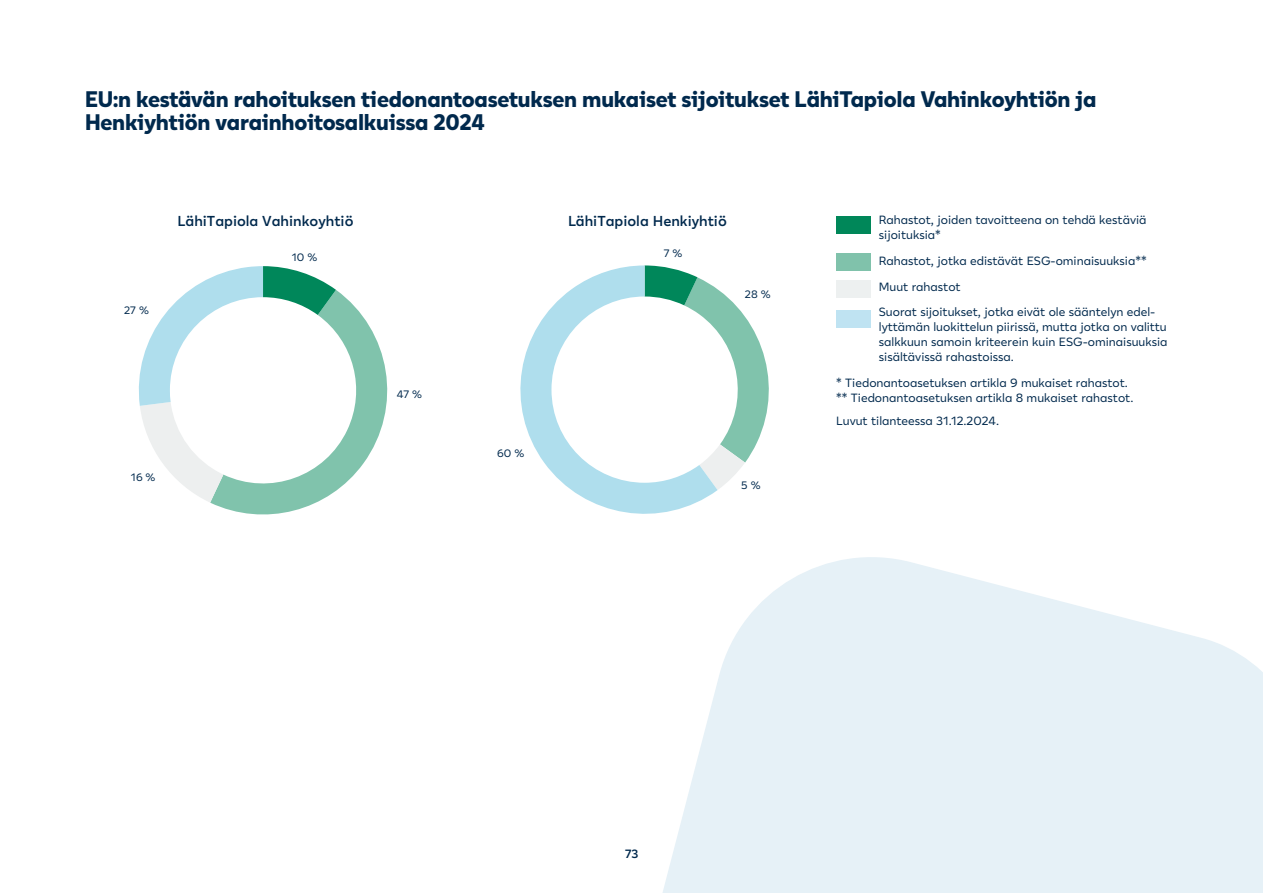
<style>
.page{position:relative;width:1263px;height:893px;background:#fff}
.page>*{position:absolute;margin:0;border:0;box-sizing:border-box;transform-origin:0 0}
.t1{font:800 22.5px/22.5px "Lahi Tapiola Sans";letter-spacing:-.01em;color:#00294d}
.t2{font:600 14.4px "Lahi Tapiola Sans";color:#00294d}
.t3{font:12px/15px "Lahi Tapiola Sans";color:#00294d}
.t4{font:600 12px "Lahi Tapiola Sans";color:#00294d}
.t5{font:10.8px "Lahi Tapiola Sans";color:#00294d}
</style>
<div class="page">
<svg style="left:138px;top:266px;width:249px;height:248px"></svg>
<svg style="left:717px;top:289px;width:52px;height:201px"></svg>
<svg style="left:520px;top:265px;width:197px;height:249px"></svg>
<div style="left:836px;top:217px;width:34px;height:17px;background:#008759"></div>
<div style="left:836px;top:253px;width:34px;height:17px;background:#80c2ab"></div>
<div style="left:836px;top:281px;width:34px;height:17px;background:#edf0f0"></div>
<div style="left:836px;top:310px;width:34px;height:17px;background:#bfe3f2"></div>
<svg style="left:662px;top:557px;width:601px;height:336px;fill:#e6f1f7"></svg>
<h4 class="t1" style="left:85px;top:85px;width:1013px">EU:n kestävän rahoituksen tiedonantoasetuksen mukaiset sijoitukset LähiTapiola Vahinkoyhtiön ja<br>Henkiyhtiön varainhoitosalkuissa 2024</h4>
<p class="t5" style="left:124px;top:302px;width:26px">27 %</p>
<p class="t2" style="left:178px;top:210px;width:177px">LähiTapiola Vahinkoyhtiö</p>
<p class="t5" style="left:292px;top:249px;width:27px">10 %</p>
<p class="t5" style="left:131px;top:469px;width:26px">16 %</p>
<p class="t5" style="left:397px;top:387px;width:27px">47 %</p>
<p class="t2" style="left:568px;top:210px;width:160px">LähiTapiola Henkiyhtiö</p>
<p class="t5" style="left:664px;top:245px;width:20px">7 %</p>
<p class="t5" style="left:745px;top:287px;width:27px">28 %</p>
<p class="t5" style="left:497px;top:445px;width:29px">60 %</p>
<p class="t5" style="left:741px;top:477px;width:21px">5 %</p>
<p class="t3" style="left:879px;top:212px;width:269px">Rahastot, joiden tavoitteena on tehdä kestäviä sijoituksia*</p>
<p class="t3" style="left:879px;top:247px;width:278px;line-height:25.7px">Rahastot, jotka edistävät ESG-ominaisuuksia**<br>Muut rahastot<br>Suorat sijoitukset, jotka eivät ole sääntelyn edel-</p>
<p class="t3" style="left:879px;top:319px;width:290px;text-align:justify">lyttämän luokittelun piirissä, mutta jotka on valittu salkkuun samoin kriteerein kuin ESG-ominaisuuksia sisältävissä rahastoissa.</p>
<p class="t3" style="left:836px;top:374px;width:299px">* Tiedonantoasetuksen artikla 9 mukaiset rahastot. ** Tiedonantoasetuksen artikla 8 mukaiset rahastot.</p>
<p class="t3" style="left:836px;top:413px;width:164px">Luvut tilanteessa 31.12.2024.</p>
<p class="t4" style="left:625px;top:845px;width:15px">73</p>
</div>
